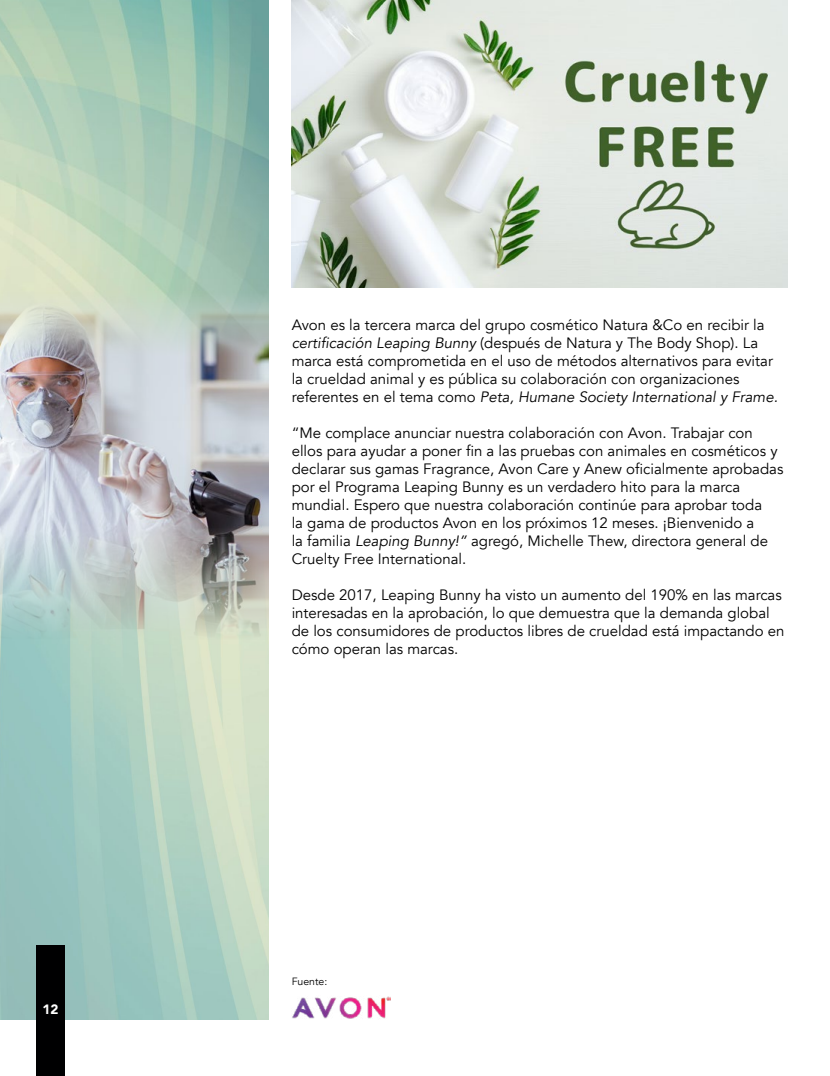
<style>
.page{position:relative;width:830px;height:1076px;background:#fff}
.page>*{position:absolute;margin:0;border:0;box-sizing:border-box;transform-origin:0 0}
.t1{font:15px/18px "Avenir";color:#000001}
.t2{font:900 13.5px "Avenir";color:#fff}
.t3{font:10.5px "Avenir";color:#000001}
.s1{font-style:italic}
</style>
<div class="page">
<img style="left:0;top:420px;width:268px;height:77px">
<img style="left:0;top:497px;width:268px;height:522px">
<img style="left:0;top:0;width:268px;height:420px">
<div style="left:36px;top:945px;width:29px;height:131px;background:#000001"></div>
<img style="left:292px;top:996px;width:98px;height:23px">
<img style="left:291px;top:0;width:496px;height:287px">
<p class="t2" style="left:42px;top:998px;width:17px">12</p>
<p class="t1" style="left:291px;top:316px;width:487px">Avon es la tercera marca del grupo cosmético Natura &amp;Co en recibir la <span class="s1">certificación Leaping Bunny</span> (después de Natura y The Body Shop). La marca está comprometida en el uso de métodos alternativos para evitar la crueldad animal y es pública su colaboración con organizaciones referentes en el tema como <span class="s1">Peta, Humane Society International y Frame.</span></p>
<p class="t1" style="left:291px;top:424px;width:493px">“Me complace anunciar nuestra colaboración con Avon. Trabajar con ellos para ayudar a poner fin a las pruebas con animales en cosméticos y declarar sus gamas Fragrance, Avon Care y Anew oficialmente aprobadas por el Programa Leaping Bunny es un verdadero hito para la marca mundial. Espero que nuestra colaboración continúe para aprobar toda<br>la gama de productos Avon en los próximos 12 meses. ¡Bienvenido a<br>la familia <span class="s1">Leaping Bunny!”</span> agregó, Michelle Thew, directora general de Cruelty Free International.</p>
<p class="t1" style="left:291px;top:586px;width:494px">Desde 2017, Leaping Bunny ha visto un aumento del 190% en las marcas interesadas en la aprobación, lo que demuestra que la demanda global de los consumidores de productos libres de crueldad está impactando en cómo operan las marcas.</p>
<p class="t3" style="left:291px;top:975px;width:37px">Fuente:</p>
</div>
